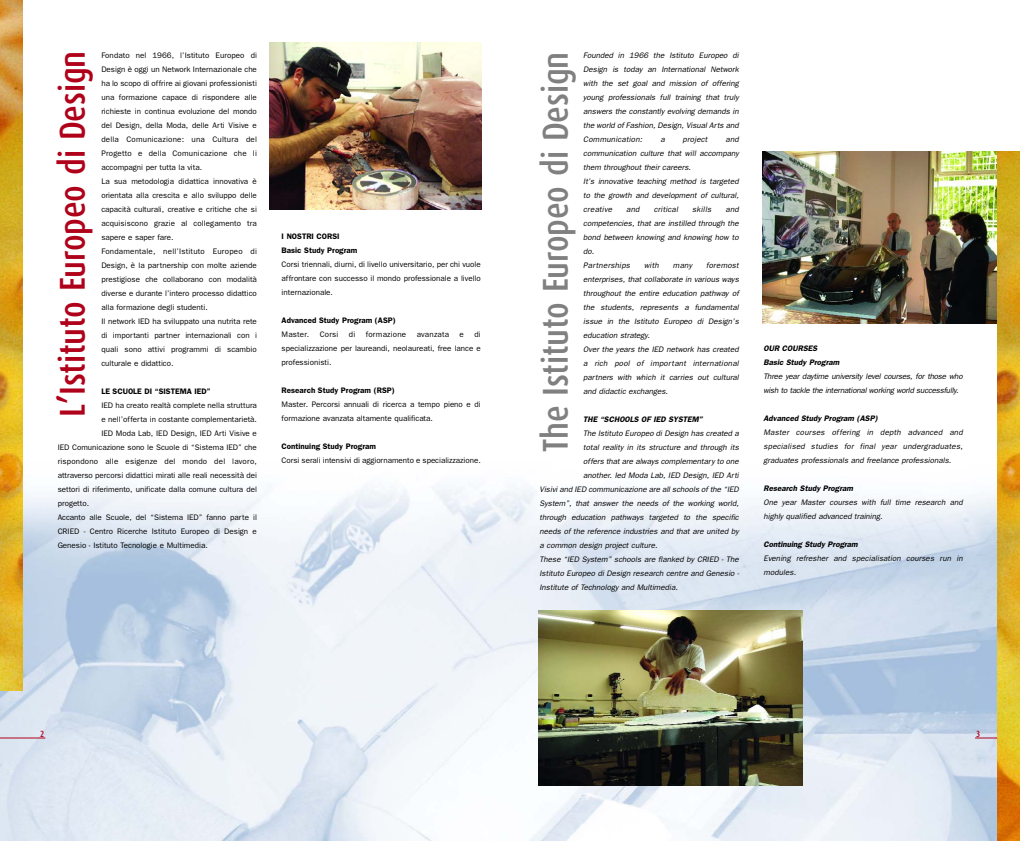
<style>
.page{position:relative;width:1020px;height:841px;background:#fff}
.page>*{position:absolute;margin:0;border:0;box-sizing:border-box;transform-origin:0 0}
.t1{font:500 36px "Dax Condensed";letter-spacing:-.005em;color:#808080}
.t2{font:500 36px "Dax Condensed";letter-spacing:-.005em;color:#b0011a}
.t3{font:500 9px "Dax Condensed";color:#b0011a}
.t4{font:italic 8px/14px "Franklin Gothic";color:#000}
.t5{font:8px/14px "Franklin Gothic";color:#000}
.t6{font:600 8px/14px "Franklin Gothic";color:#000}
.t7{font:italic 600 8px/14px "Franklin Gothic";color:#000}
.t8{font:italic 8px/14px "Franklin Gothic";letter-spacing:-.025em;color:#000}
.t9{font:8px "Franklin Gothic";letter-spacing:.025em;color:#000}
.t10{font:italic 8px "Franklin Gothic";letter-spacing:.025em;color:#000}
</style>
<div class="page">
<img style="left:0;top:269px;width:998px;height:572px">
<img style="left:0;top:0;width:23px;height:691px">
<hr style="left:0;top:738px;width:45px;height:1px;background:#b0011a">
<img style="left:269px;top:43px;width:213px;height:167px">
<hr style="left:975px;top:738px;width:45px;height:1px;background:#b0011a">
<img style="left:763px;top:151px;width:235px;height:173px">
<img style="left:998px;top:151px;width:22px;height:690px">
<img style="left:539px;top:611px;width:263px;height:174px">
<p class="t5" style="left:101px;top:48px;width:157px">Fondato nel 1966, l’Istituto Europeo di Design è oggi un Network Internazionale che ha lo scopo di offrire ai giovani professionisti una formazione capace di rispondere alle richieste in continua evoluzione del mondo del Design, della Moda, delle Arti Visive e della Comunicazione: una Cultura del Progetto e della Comunicazione che li accompagni per tutta la vita.<br>La sua metodologia didattica innovativa è orientata alla crescita e allo sviluppo delle capacità culturali, creative e critiche che si acquisiscono grazie al collegamento tra sapere e saper fare.<br>Fondamentale, nell’Istituto Europeo di Design, è la partnership con molte aziende prestigiose che collaborano con modalità diverse e durante l’intero processo didattico alla formazione degli studenti.<br>Il network IED ha sviluppato una nutrita rete di importanti partner internazionali con i quali sono attivi programmi di scambio culturale e didattico.</p>
<p class="t6" style="left:101px;top:384px;width:111px">LE SCUOLE DI “SISTEMA IED”</p>
<p class="t5" style="left:101px;top:398px;width:157px">IED ha creato realtà complete nella struttura</p>
<p class="t5" style="left:101px;top:412px;width:157px">e nell’offerta in costante complementarietà.</p>
<p class="t5" style="left:101px;top:426px;width:157px">IED Moda Lab, IED Design, IED Arti Visive e</p>
<p class="t5" style="left:58px;top:440px;width:201px">IED Comunicazione sono le Scuole di “Sistema IED” che</p>
<p class="t9" style="left:58px;top:458px;width:201px">rispondono alle esigenze del mondo del lavoro,</p>
<p class="t5" style="left:58px;top:468px;width:201px">attraverso percorsi didattici mirati alle reali necessità dei</p>
<p class="t5" style="left:58px;top:482px;width:201px">settori di riferimento, unificate dalla comune cultura del</p>
<p class="t5" style="left:58px;top:496px;width:33px">progetto.</p>
<p class="t5" style="left:58px;top:510px;width:201px">Accanto alle Scuole, del “Sistema IED” fanno parte il</p>
<p class="t5" style="left:58px;top:524px;width:201px">CRIED - Centro Ricerche Istituto Europeo di Design e</p>
<p class="t5" style="left:58px;top:538px;width:152px">Genesio - Istituto Tecnologie e Multimedia.</p>
<h1 class="t2" style="left:57px;top:417px;width:368px;rotate:-90deg">L’Istituto Europeo di Design</h1>
<p class="t6" style="left:282px;top:230px;width:77px">I NOSTRI CORSI<br>Basic Study Program</p>
<p class="t5" style="left:282px;top:258px;width:201px;text-align:justify">Corsi triennali, diurni, di livello universitario, per chi vuole affrontare con successo il mondo professionale a livello internazionale.</p>
<p class="t6" style="left:282px;top:314px;width:116px">Advanced Study Program (ASP)</p>
<p class="t5" style="left:282px;top:328px;width:29px">Master.</p>
<p class="t5" style="left:320px;top:328px;width:20px">Corsi</p>
<p class="t5" style="left:349px;top:328px;width:8px">di</p>
<p class="t9" style="left:366px;top:332px;width:42px">formazione</p>
<p class="t9" style="left:417px;top:332px;width:34px">avanzata</p>
<p class="t5" style="left:460px;top:328px;width:6px">e</p>
<p class="t5" style="left:282px;top:328px;width:201px;text-align:justify;text-indent:193px">di specializzazione per laureandi, neolaureati, free lance e professionisti.</p>
<p class="t6" style="left:282px;top:384px;width:115px">Research Study Program (RSP)</p>
<p class="t5" style="left:282px;top:398px;width:201px">Master. Percorsi annuali di ricerca a tempo pieno e di formazione avanzata altamente qualificata.</p>
<p class="t6" style="left:282px;top:440px;width:96px">Continuing Study Program</p>
<p class="t5" style="left:282px;top:454px;width:201px">Corsi serali intensivi di aggiornamento e specializzazione.</p>
<p class="t3" style="left:40px;top:730px;width:6px">2</p>
<p class="t4" style="left:583px;top:48px;width:157px;text-align:justify">Founded in 1966 the Istituto Europeo di Design is today an International Network with the set goal and mission of offering young professionals full training that truly answers the constantly evolving demands in the world of Fashion, Design, Visual Arts and Communication:</p>
<h1 class="t1" style="left:539px;top:452px;width:402px;rotate:-90deg">The Istituto Europeo di Design</h1>
<p class="t4" style="left:583px;top:132px;width:157px;text-indent:142px">and communication culture that will accompany them throughout their careers.<br>It’s innovative teaching method is targeted to the growth and development of cultural, creative</p>
<p class="t4" style="left:660px;top:132px;width:6px">a</p>
<p class="t10" style="left:683px;top:136px;width:26px">project</p>
<p class="t4" style="left:583px;top:202px;width:157px;text-indent:142px">and competencies, that are instilled through the bond between knowing and knowing how to do.<br>Partnerships</p>
<p class="t4" style="left:626px;top:202px;width:15px">and</p>
<p class="t10" style="left:654px;top:206px;width:26px">critical</p>
<p class="t4" style="left:692px;top:202px;width:21px">skills</p>
<p class="t4" style="left:583px;top:258px;width:157px;text-indent:123px">foremost enterprises, that collaborate in various ways throughout the entire education pathway of the students, represents a fundamental issue in the Istituto Europeo di Design’s education strategy.<br>Over the years the IED network has created a rich pool of important international partners with which it carries out cultural and didactic exchanges.</p>
<p class="t7" style="left:583px;top:412px;width:121px">THE “SCHOOLS OF IED SYSTEM”</p>
<p class="t4" style="left:583px;top:426px;width:157px">The Istituto Europeo di Design has created a</p>
<p class="t4" style="left:583px;top:440px;width:157px">total reality in its structure and through its</p>
<p class="t4" style="left:583px;top:454px;width:157px">offers that are always complementary to one</p>
<p class="t4" style="left:583px;top:468px;width:157px">another. Ied Moda Lab, IED Design, IED Arti</p>
<p class="t4" style="left:540px;top:482px;width:201px">Visivi and IED communicazione are all schools of the “IED</p>
<p class="t4" style="left:540px;top:496px;width:201px">System”, that answer the needs of the working world,</p>
<p class="t4" style="left:540px;top:510px;width:201px">through education pathways targeted to the specific</p>
<p class="t4" style="left:540px;top:524px;width:201px">needs of the reference industries and that are united by</p>
<p class="t4" style="left:540px;top:538px;width:119px">a common design project culture.</p>
<p class="t4" style="left:540px;top:552px;width:201px">These “IED System” schools are flanked by CRIED - The</p>
<p class="t4" style="left:540px;top:566px;width:201px">Istituto Europeo di Design research centre and Genesio -</p>
<p class="t4" style="left:540px;top:580px;width:140px">Institute of Technology and Multimedia.</p>
<p class="t4" style="left:644px;top:258px;width:16px">with</p>
<p class="t4" style="left:673px;top:258px;width:21px">many</p>
<p class="t7" style="left:764px;top:342px;width:77px">OUR COURSES<br>Basic Study Program</p>
<p class="t8" style="left:764px;top:370px;width:201px">Three year daytime university level courses, for those who wish to tackle the international working world successfully.</p>
<p class="t7" style="left:764px;top:412px;width:116px">Advanced Study Program (ASP)</p>
<p class="t4" style="left:764px;top:426px;width:201px;text-align:justify">Master courses offering in depth advanced and specialised studies for final year undergraduates, graduates professionals and freelance professionals.</p>
<p class="t7" style="left:764px;top:482px;width:91px">Research Study Program</p>
<p class="t4" style="left:764px;top:496px;width:201px">One year Master courses with full time research and highly qualified advanced training.</p>
<p class="t7" style="left:764px;top:538px;width:96px">Continuing Study Program</p>
<p class="t4" style="left:764px;top:552px;width:201px">Evening refresher and specialisation courses run in modules.</p>
<p class="t3" style="left:976px;top:730px;width:6px">3</p>
</div>
